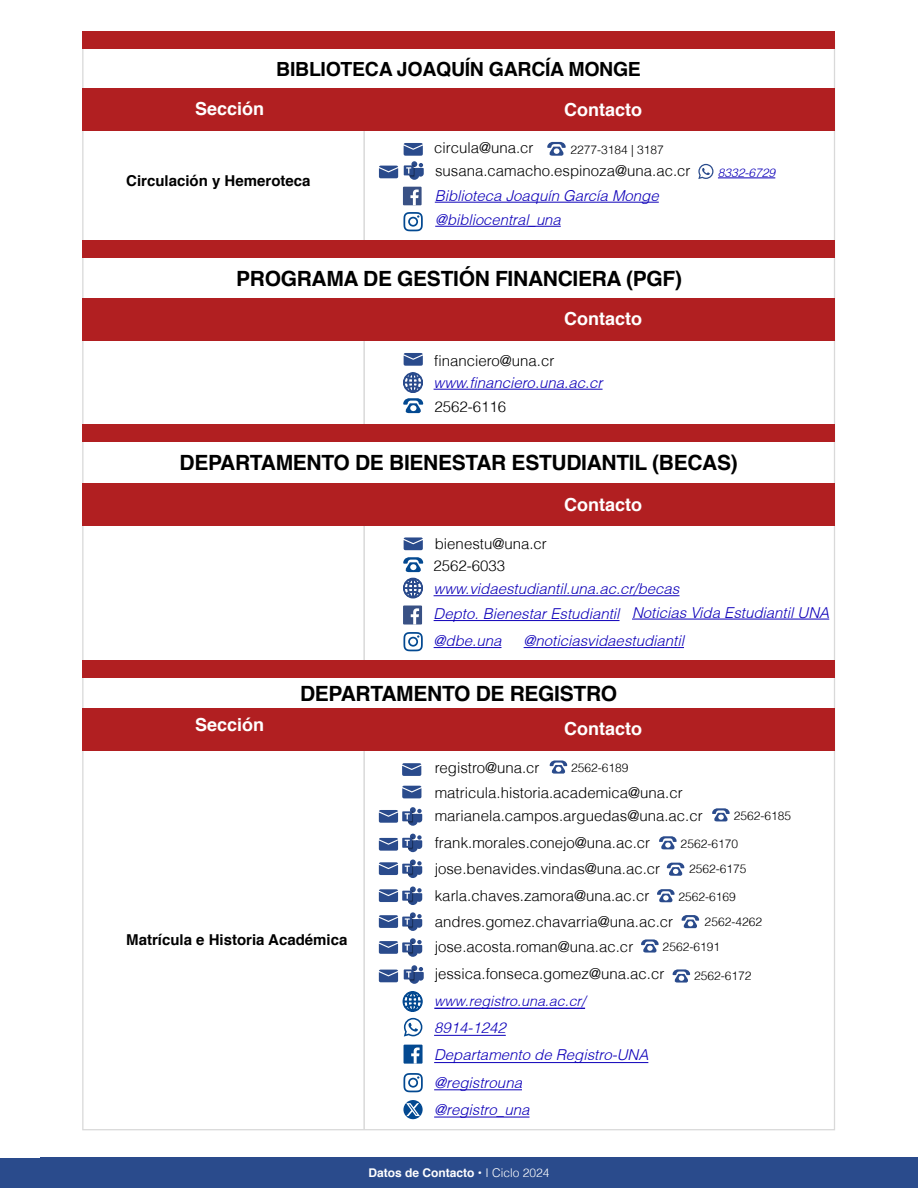
<style>
.page{position:relative;width:918px;height:1188px;background:#fff}
.page>*{position:absolute;margin:0;border:0;box-sizing:border-box;transform-origin:0 0}
.t1{font:700 21px "Helvetica";letter-spacing:-.015em;color:#000}
.t2{font:700 19.5px "Helvetica";letter-spacing:-.015em;color:#000}
.t3{font:700 18px "Helvetica";color:#fff}
.t4{font:300 15px/26.4px "Helvetica";color:#000}
.t5{font:italic 300 15px/27.3px "Helvetica";color:#0e00b9}
.t6{font:700 15px "Helvetica";color:#000}
.t7{font:italic 300 14.25px "Helvetica";color:#0e00b9}
.t8{font:300 12px/24.9px "Helvetica";color:#000}
.t9{font:700 12px "Helvetica";color:#fff}
.t10{font:italic 300 12px "Helvetica";color:#0e00b9}
.s1{font-weight:300}
</style>
<div class="page">
<div style="left:0;top:1158px;width:918px;height:30px;background:#2a4b8c"></div>
<hr style="left:718px;top:178px;width:57px;height:1px;background:#0e00b9">
<hr style="left:363px;top:120px;width:2px;height:134px;background:#d9d9d9">
<svg style="left:698px;top:164px;width:15px;height:15px"></svg>
<svg style="left:712px;top:808px;width:18px;height:13px"></svg>
<div style="left:82px;top:89px;width:753px;height:42px;background:#b11f21"></div>
<div style="left:82px;top:240px;width:753px;height:18px;background:#b11f21"></div>
<hr style="left:434px;top:389px;width:169px;height:1px;background:#0e00b9">
<hr style="left:363px;top:333px;width:2px;height:93px;background:#d9d9d9">
<hr style="left:363px;top:733px;width:2px;height:397px;background:#d9d9d9">
<div style="left:82px;top:299px;width:753px;height:42px;background:#b11f21"></div>
<div style="left:82px;top:708px;width:754px;height:43px;background:#b11f21"></div>
<svg style="left:403px;top:991px;width:20px;height:21px"></svg>
<svg style="left:404px;top:353px;width:19px;height:13px"></svg>
<svg style="left:402px;top:763px;width:19px;height:13px"></svg>
<svg style="left:402px;top:786px;width:19px;height:12px"></svg>
<svg style="left:404px;top:965px;width:20px;height:19px"></svg>
<svg style="left:379px;top:807px;width:43px;height:19px"></svg>
<svg style="left:379px;top:834px;width:43px;height:18px"></svg>
<svg style="left:379px;top:860px;width:43px;height:18px"></svg>
<svg style="left:379px;top:887px;width:43px;height:18px"></svg>
<svg style="left:379px;top:912px;width:43px;height:19px"></svg>
<svg style="left:379px;top:938px;width:43px;height:19px"></svg>
<svg style="left:379px;top:970px;width:19px;height:12px"></svg>
<svg style="left:659px;top:836px;width:18px;height:13px"></svg>
<svg style="left:667px;top:863px;width:18px;height:13px"></svg>
<svg style="left:657px;top:889px;width:18px;height:13px"></svg>
<svg style="left:681px;top:915px;width:18px;height:13px"></svg>
<svg style="left:641px;top:939px;width:18px;height:14px"></svg>
<svg style="left:672px;top:969px;width:18px;height:14px"></svg>
<div style="left:82px;top:425px;width:753px;height:17px;background:#b11f21"></div>
<hr style="left:363px;top:504px;width:2px;height:167px;background:#d9d9d9">
<svg style="left:404px;top:537px;width:19px;height:13px"></svg>
<svg style="left:403px;top:578px;width:20px;height:20px"></svg>
<hr style="left:434px;top:620px;width:186px;height:1px;background:#0e00b9">
<div style="left:403px;top:606px;width:19px;height:19px;background:#395185"></div>
<svg style="left:411px;top:608px;width:8px;height:17px"></svg>
<div style="left:82px;top:483px;width:753px;height:43px;background:#b11f21"></div>
<div style="left:82px;top:660px;width:753px;height:18px;background:#b11f21"></div>
<div style="left:404px;top:1045px;width:19px;height:19px;background:#034991"></div>
<svg style="left:411px;top:1047px;width:9px;height:17px"></svg>
<svg style="left:403px;top:1073px;width:20px;height:19px"></svg>
<svg style="left:403px;top:632px;width:20px;height:19px"></svg>
<svg style="left:403px;top:212px;width:20px;height:19px"></svg>
<svg style="left:547px;top:142px;width:19px;height:14px"></svg>
<div style="left:403px;top:187px;width:19px;height:18px;background:#395185"></div>
<svg style="left:410px;top:189px;width:9px;height:16px"></svg>
<hr style="left:435px;top:202px;width:224px;height:1px;background:#0e00b9">
<svg style="left:404px;top:1018px;width:18px;height:19px"></svg>
<svg style="left:404px;top:143px;width:20px;height:37px"></svg>
<hr style="left:435px;top:226px;width:126px;height:1px;background:#0e00b9">
<svg style="left:379px;top:166px;width:19px;height:12px"></svg>
<hr style="left:632px;top:619px;width:197px;height:1px;background:#0e00b9">
<svg style="left:549px;top:760px;width:18px;height:14px"></svg>
<div style="left:82px;top:32px;width:753px;height:17px;background:#b11f21"></div>
<svg style="left:403px;top:372px;width:20px;height:41px"></svg>
<svg style="left:403px;top:1100px;width:20px;height:19px"></svg>
<svg style="left:406px;top:1103px;width:14px;height:13px"></svg>
<hr style="left:434px;top:647px;width:67px;height:1px;background:#0e00b9">
<hr style="left:524px;top:647px;width:160px;height:1px;background:#0e00b9">
<hr style="left:434px;top:1008px;width:151px;height:1px;background:#0e00b9">
<hr style="left:434px;top:1035px;width:72px;height:1px;background:#0e00b9">
<hr style="left:434px;top:1062px;width:214px;height:1px;background:#0e00b9">
<hr style="left:434px;top:1089px;width:88px;height:1px;background:#0e00b9">
<hr style="left:434px;top:1117px;width:96px;height:1px;background:#0e00b9">
<svg style="left:403px;top:557px;width:20px;height:15px"></svg>
<hr style="left:434px;top:595px;width:245px;height:1px;background:#0e00b9">
<p class="t3" style="left:195px;top:94px;width:71px">Sección</p>
<h2 class="t2" style="left:276px;top:54px;width:366px">BIBLIOTECA JOAQUÍN GARCÍA MONGE</h2>
<p class="t3" style="left:564px;top:96px;width:79px">Contacto</p>
<p class="t6" style="left:126px;top:169px;width:186px">Circulación y Hemeroteca</p>
<p class="t4" style="left:434px;top:134px;width:101px">circula@una.cr</p>
<p class="t8" style="left:570px;top:137px;width:95px">2277-3184 | 3187</p>
<p class="t5" style="left:435px;top:182px;width:225px">Biblioteca Joaquín García Monge</p>
<p class="t4" style="left:435px;top:158px;width:257px">susana.camacho.espinoza@una.ac.cr</p>
<p class="t5" style="left:435px;top:206px;width:127px">@bibliocentral_una</p>
<h1 class="t1" style="left:236px;top:262px;width:447px">PROGRAMA DE GESTIÓN FINANCIERA (PGF)</h1>
<p class="t3" style="left:564px;top:305px;width:79px">Contacto</p>
<p class="t4" style="left:434px;top:347px;width:122px">financiero@una.cr</p>
<p class="t5" style="left:434px;top:369px;width:170px">www.financiero.una.ac.cr</p>
<p class="t4" style="left:434px;top:394px;width:73px">2562-6116</p>
<p class="t10" style="left:718px;top:165px;width:59px">8332-6729</p>
<h1 class="t1" style="left:180px;top:446px;width:560px">DEPARTAMENTO DE BIENESTAR ESTUDIANTIL (BECAS)</h1>
<p class="t3" style="left:569px;top:488px;width:79px">Contacto</p>
<p class="t3" style="left:564px;top:490px;width:79px">Contacto</p>
<p class="t4" style="left:434px;top:532px;width:115px;line-height:22.2px">bienestu@una.cr<br>2562-6033</p>
<p class="t5" style="left:434px;top:575px;width:247px;line-height:25.8px">www.vidaestudiantil.una.ac.cr/becas<br>Depto. Bienestar Estudiantil</p>
<p class="t5" style="left:632px;top:599px;width:199px">Noticias Vida Estudiantil UNA</p>
<p class="t5" style="left:434px;top:627px;width:69px">@dbe.una</p>
<p class="t5" style="left:524px;top:627px;width:162px">@noticiasvidaestudiantil</p>
<p class="t3" style="left:195px;top:710px;width:71px">Sección</p>
<h1 class="t1" style="left:300px;top:677px;width:319px">DEPARTAMENTO DE REGISTRO</h1>
<p class="t3" style="left:564px;top:714px;width:79px">Contacto</p>
<p class="t6" style="left:126px;top:928px;width:223px">Matrícula e Historia Académica</p>
<p class="t4" style="left:435px;top:755px;width:106px">registro@una.cr</p>
<p class="t4" style="left:435px;top:803px;width:269px">marianela.campos.arguedas@una.ac.cr frank.morales.conejo@una.ac.cr jose.benavides.vindas@una.ac.cr karla.chaves.zamora@una.ac.cr andres.gomez.chavarria@una.ac.cr jose.acosta.roman@una.ac.cr jessica.fonseca.gomez@una.ac.cr</p>
<p class="t8" style="left:571px;top:755px;width:59px">2562-6189</p>
<p class="t4" style="left:435px;top:779px;width:249px">matricula.historia.academica@una.cr</p>
<p class="t8" style="left:734px;top:803px;width:59px">2562-6185</p>
<p class="t8" style="left:689px;top:831px;width:59px;text-indent:-8px">2562-6170<br>2562-6175</p>
<p class="t8" style="left:705px;top:884px;width:59px;text-indent:-26px">2562-6169<br>2562-4262</p>
<p class="t8" style="left:663px;top:934px;width:59px">2562-6191</p>
<p class="t8" style="left:694px;top:963px;width:59px">2562-6172</p>
<p class="t7" style="left:434px;top:992px;width:153px">www.registro.una.ac.cr/</p>
<p class="t5" style="left:434px;top:1014px;width:216px">8914-1242<br>Departamento de Registro-UNA @registrouna<br>@registro_una</p>
<p class="t9" style="left:369px;top:1163px;width:182px">Datos de Contacto • <span class="s1">I Ciclo 2024</span></p>
</div>
